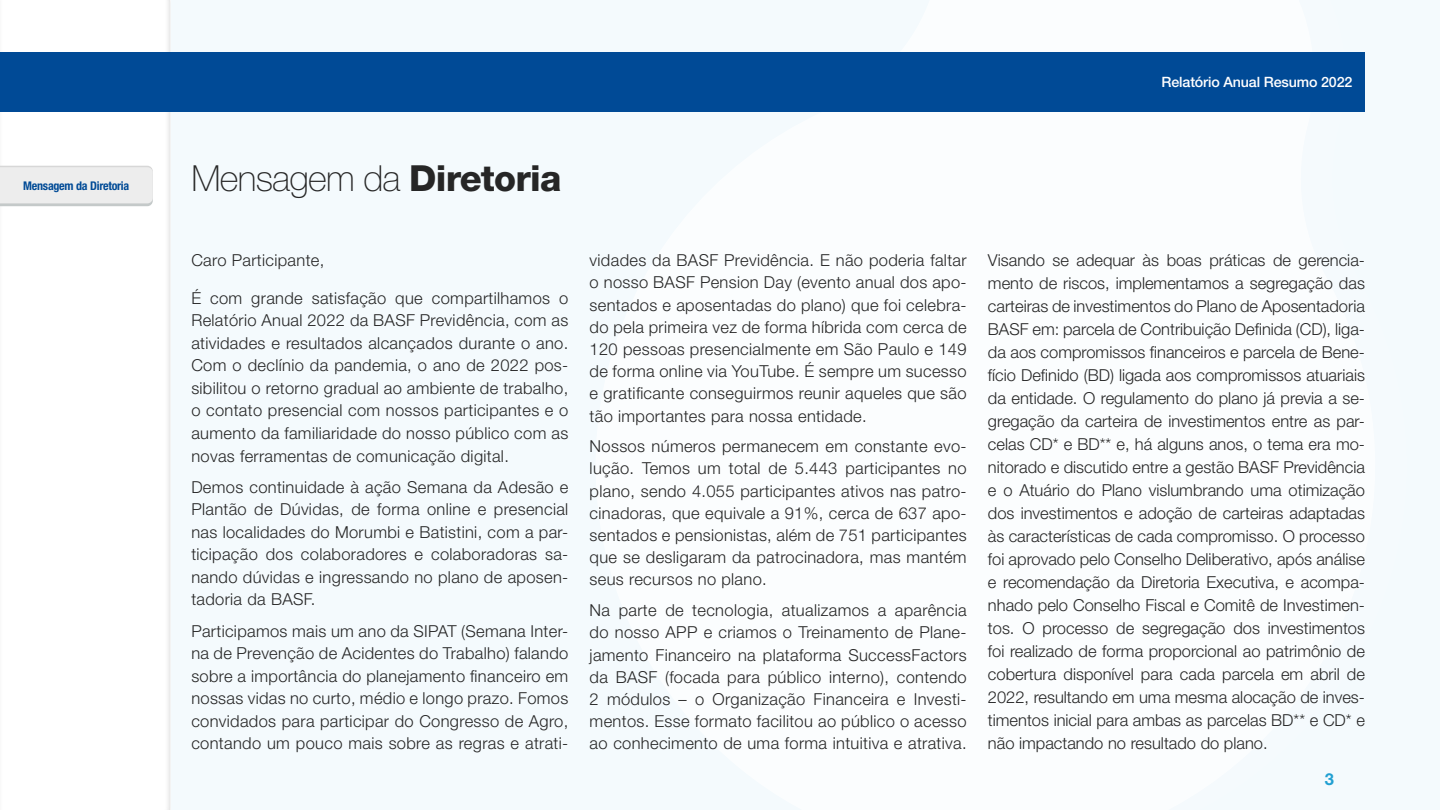
<style>
.page{position:relative;width:1440px;height:810px;background:#fff}
.page>*{position:absolute;margin:0;border:0;box-sizing:border-box;transform-origin:0 0}
.Título_capítulo{font:100 36px "Helvetica Neue LT Std";letter-spacing:-.02em;color:#262626}
.t1{font:300 16.5px/23px "Helvetica Neue LT Std";letter-spacing:.02em;color:#262626;text-align:justify}
.t2{font:700 16.5px "Helvetica Neue LT Std";color:#21a0d2}
.t3{font:500 14.25px "Helvetica Neue LT Std";letter-spacing:-.01em;color:#fff}
.t4{font:700 condensed 12px "Helvetica Neue LT Std";letter-spacing:-.02em;color:#004a96}
.s1{font-weight:800}
</style>
<div class="page">
<div style="left:171px;top:0;width:1269px;height:810px;background:#fbfdfe"></div>
<div style="left:0;top:0;width:176px;height:810px;background:#fff"></div>
<svg style="left:0;top:166px;width:153px;height:40px"></svg>
<div style="left:0;top:52px;width:1365px;height:60px;background:#004a96"></div>
<p class="t4" style="left:23px;top:179px;width:108px">Mensagem da Diretoria</p>
<p class="t3" style="left:1162px;top:74px;width:192px">Relatório Anual Resumo 2022</p>
<p class="Título_capítulo" style="left:191px;top:157px;width:372px">Mensagem da <span class="s1">Diretoria</span></p>
<p class="t1" style="left:191px;top:249px;width:135px">Caro Participante,</p>
<p class="t1" style="left:191px;top:286px;width:379px;line-height:22.6px">É com grande satisfação que compartilhamos o Relatório Anual 2022 da BASF Previdência, com as atividades e resultados alcançados durante o ano.<br>Com o declínio da pandemia, o ano de 2022 pos&shy;sibilitou o retorno gradual ao ambiente de trabalho, o contato presencial com nossos participantes e o aumento da familiaridade do nosso público com as novas ferramentas de comunicação digital.</p>
<p class="t1" style="left:191px;top:475px;width:379px;line-height:22.6px">Demos continuidade à ação Semana da Adesão e Plantão de Dúvidas, de forma online e presencial nas localidades do Morumbi e Batistini, com a par&shy;ticipação dos colaboradores e colaboradoras sa&shy;nando dúvidas e ingressando no plano de aposen&shy;tadoria da BASF.</p>
<p class="t1" style="left:191px;top:619px;width:379px;line-height:22.6px">Participamos mais um ano da SIPAT (Semana Inter&shy;na de Prevenção de Acidentes do Trabalho) falando sobre a importância do planejamento financeiro em nossas vidas no curto, médio e longo prazo. Fomos convidados para participar do Congresso de Agro, contando um pouco mais sobre as regras e atrati-</p>
<p class="t1" style="left:590px;top:249px;width:379px;line-height:22.2px">vidades da BASF Previdência. E não poderia faltar o nosso BASF Pension Day (evento anual dos apo&shy;sentados e aposentadas do plano) que foi celebra&shy;do pela primeira vez de forma híbrida com cerca de 120 pessoas presencialmente em São Paulo e 149 de forma online via YouTube. É sempre um sucesso e gratificante conseguirmos reunir aqueles que são tão importantes para nossa entidade.</p>
<p class="t1" style="left:590px;top:435px;width:379px;line-height:22.2px">Nossos números permanecem em constante evo&shy;lução. Temos um total de 5.443 participantes no plano, sendo 4.055 participantes ativos nas patro&shy;cinadoras, que equivale a 91%, cerca de 637 apo&shy;sentados e pensionistas, além de 751 participantes que se desligaram da patrocinadora, mas mantém seus recursos no plano.</p>
<p class="t1" style="left:590px;top:599px;width:379px;line-height:22.2px">Na parte de tecnologia, atualizamos a aparência do nosso APP e criamos o Treinamento de Plane&shy;jamento Financeiro na plataforma SuccessFactors da BASF (focada para público interno), contendo 2 módulos – o Organização Financeira e Investi&shy;mentos. Esse formato facilitou ao público o acesso ao conhecimento de uma forma intuitiva e atrativa.</p>
<p class="t1" style="left:988px;top:249px;width:379px">Visando se adequar às boas práticas de gerencia&shy;mento de riscos, implementamos a segregação das carteiras de investimentos do Plano de Aposentadoria BASF em: parcela de Contribuição Definida (CD), liga&shy;da aos compromissos financeiros e parcela de Bene&shy;fício Definido (BD) ligada aos compromissos atuariais da entidade. O regulamento do plano já previa a se&shy;gregação da carteira de investimentos entre as par&shy;celas CD* e BD** e, há alguns anos, o tema era mo&shy;nitorado e discutido entre a gestão BASF Previdência e o Atuário do Plano vislumbrando uma otimização dos investimentos e adoção de carteiras adaptadas às características de cada compromisso. O processo foi aprovado pelo Conselho Deliberativo, após análise e recomendação da Diretoria Executiva, e acompa&shy;nhado pelo Conselho Fiscal e Comitê de Investimen&shy;tos. O processo de segregação dos investimentos foi realizado de forma proporcional ao patrimônio de cobertura disponível para cada parcela em abril de 2022, resultando em uma mesma alocação de inves&shy;timentos inicial para ambas as parcelas BD** e CD* e não impactando no resultado do plano.</p>
<p class="t2" style="left:1325px;top:769px;width:11px">3</p>
</div>
